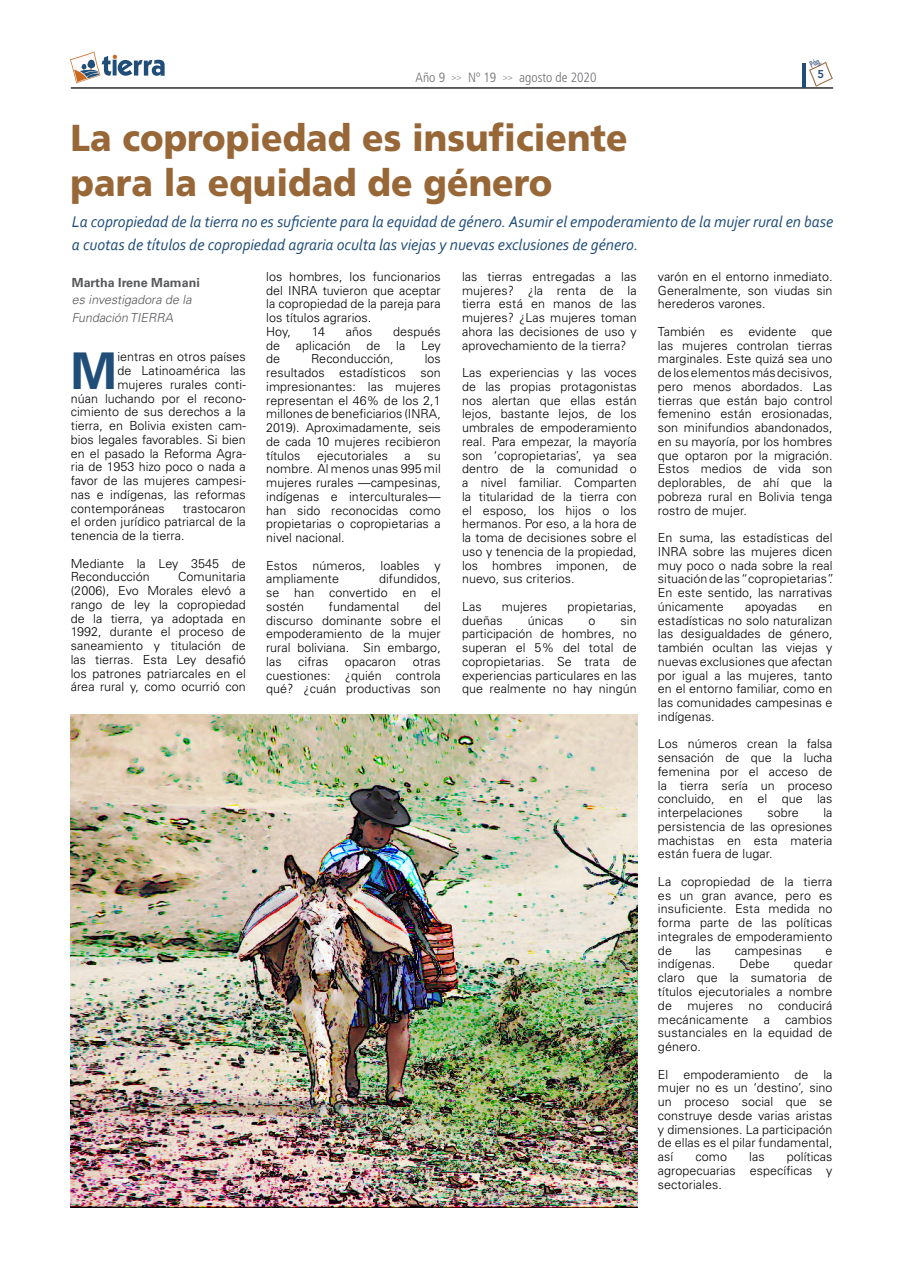
<style>
.page{position:relative;width:904px;height:1276px;background:#fff}
.page>*{position:absolute;margin:0;border:0;box-sizing:border-box;transform-origin:0 0}
.t1{font:700 50.5px "Univers LT Std";color:#204e79}
.t2{font:900 37.5px/45px "Frutiger LT Std";color:#986737;scale:.94 1}
.t3{font:italic 16.25px/22.5px "Corbel";color:#204e79}
.t4{font:300 condensed 13.38px "Frutiger LT Std";color:#6d6e71}
.t5{font:300 12.5px/13.8px "Univers LT Std";letter-spacing:.005em;color:#000;text-align:justify}
.t6{font:italic 300 12.5px/17.5px "Univers LT Std";color:#58595b}
.t7{font:700 12.5px "Univers LT Std";color:#58595b}
.t8{font:800 11.25px "Avenir LT Std";color:#204e79}
.t9{font:condensed 8.75px "Futura Std";color:#50658a}
</style>
<div class="page">
<svg style="left:70px;top:51px;width:95px;height:33px"></svg>
<hr style="left:71px;top:87px;width:762px;height:2px;background:#000">
<svg style="left:801px;top:63px;width:4px;height:25px"></svg>
<svg style="left:809px;top:62px;width:24px;height:25px"></svg>
<img style="left:71px;top:714px;width:566px;height:493px">
<p class="t4" style="left:415px;top:70px;width:182px">Año 9 <sup>&gt;&gt;</sup> Nº 19 <sup>&gt;&gt;</sup> agosto de 2020</p>
<h2 class="t2" style="left:71px;top:116px;width:594px">La copropiedad es insuficiente para la equidad de género</h2>
<p class="t9" style="left:807px;top:60px;width:13px;rotate:-25deg">Pág.</p>
<p class="t8" style="left:817px;top:68px;width:8px">5</p>
<h3 class="t3" style="left:72px;top:210px;width:763px">La copropiedad de la tierra no es suficiente para la equidad de género. Asumir el empoderamiento de la mujer rural en base a cuotas de títulos de copropiedad agraria oculta las viejas y nuevas exclusiones de género.</h3>
<p class="t5" style="left:266px;top:269px;width:176px;text-align:left">los hombres, los funcionarios del INRA tuvieron que aceptar la copropiedad de la pareja para los títulos agrarios.<br>Hoy,</p>
<p class="t5" style="left:462px;top:269px;width:176px">las tierras entregadas a las mujeres? ¿la renta de la tierra está en manos de las mujeres? ¿Las mujeres toman ahora las decisiones de uso y aprovechamiento de la tierra?</p>
<p class="t5" style="left:462px;top:366px;width:176px">Las experiencias y las voces de las propias protagonistas nos alertan que ellas están lejos, bastante lejos, de los umbrales de empoderamiento real. Para empezar, la mayoría son ‘copropietarias’, ya sea dentro de la comunidad o a nivel familiar. Comparten la titularidad de la tierra con el esposo, los hijos o los hermanos. Por eso, a la hora de la toma de decisiones sobre el uso y tenencia de la propiedad, los hombres imponen, de nuevo, sus criterios.</p>
<p class="t5" style="left:462px;top:599px;width:21px">Las</p>
<p class="t5" style="left:502px;top:599px;width:47px">mujeres</p>
<p class="t5" style="left:567px;top:599px;width:71px">propietarias,</p>
<p class="t5" style="left:462px;top:613px;width:42px">dueñas</p>
<p class="t5" style="left:527px;top:613px;width:37px">únicas</p>
<p class="t5" style="left:588px;top:613px;width:8px">o</p>
<p class="t5" style="left:658px;top:269px;width:176px">varón en el entorno inmediato.<br>Generalmente, son viudas sin herederos varones.</p>
<p class="t5" style="left:658px;top:324px;width:176px">También es evidente que las mujeres controlan tierras marginales. Este quizá sea uno de los elementos más decisivos, pero menos abordados. Las tierras que están bajo control femenino están erosionadas, son minifundios abandonados, en su mayoría, por los hombres que optaron por la migración.<br>Estos medios de vida son deplorables, de ahí que la pobreza rural en Bolivia tenga rostro de mujer.</p>
<p class="t5" style="left:658px;top:531px;width:177px">En suma, las estadísticas del INRA sobre las mujeres dicen muy poco o nada sobre la real situación de las “copropietarias”.<br>En este sentido, las narrativas únicamente</p>
<p class="t7" style="left:72px;top:275px;width:129px">Martha Irene Mamani</p>
<p class="t6" style="left:72px;top:291px;width:124px">es investigadora de la<br>Fundación TIERRA</p>
<p class="t5" style="left:312px;top:324px;width:15px">14</p>
<p class="t5" style="left:346px;top:324px;width:28px">años</p>
<p class="t5" style="left:393px;top:324px;width:49px">después</p>
<p class="t5" style="left:266px;top:338px;width:15px">de</p>
<p class="t5" style="left:296px;top:338px;width:56px">aplicación</p>
<p class="t5" style="left:366px;top:338px;width:15px">de</p>
<p class="t5" style="left:396px;top:338px;width:11px">la</p>
<p class="t5" style="left:421px;top:338px;width:21px">Ley</p>
<p class="t5" style="left:266px;top:352px;width:15px">de</p>
<p class="t5" style="left:311px;top:352px;width:84px">Reconducción,</p>
<h1 class="t1" style="left:71px;top:341px;width:48px">M</h1>
<p class="t5" style="left:117px;top:350px;width:130px">ientras en otros países</p>
<p class="t5" style="left:266px;top:352px;width:176px;text-indent:158px">los resultados estadísticos son impresionantes: las mujeres representan el 46% de los 2,1 millones de beneficiarios (INRA, 2019). Aproximadamente, seis de cada 10 mujeres recibieron títulos</p>
<p class="t5" style="left:117px;top:364px;width:130px">de Latinoamérica las</p>
<p class="t5" style="left:117px;top:377px;width:130px">mujeres rurales conti-</p>
<p class="t5" style="left:71px;top:391px;width:176px">núan luchando por el recono-</p>
<p class="t5" style="left:71px;top:405px;width:176px">cimiento de sus derechos a la</p>
<p class="t5" style="left:71px;top:419px;width:176px">tierra, en Bolivia existen cam-</p>
<p class="t5" style="left:71px;top:432px;width:176px">bios legales favorables. Si bien</p>
<p class="t5" style="left:71px;top:446px;width:176px">en el pasado la Reforma Agra-</p>
<p class="t5" style="left:71px;top:460px;width:176px">ria de 1953 hizo poco o nada a</p>
<p class="t5" style="left:71px;top:474px;width:176px">favor de las mujeres campesi-</p>
<p class="t5" style="left:71px;top:487px;width:176px">nas e indígenas, las reformas</p>
<p class="t5" style="left:71px;top:501px;width:95px">contemporáneas</p>
<p class="t5" style="left:317px;top:448px;width:72px">ejecutoriales</p>
<p class="t5" style="left:404px;top:448px;width:8px">a</p>
<p class="t5" style="left:266px;top:448px;width:176px;text-indent:161px">su nombre. Al menos unas 995 mil mujeres rurales —campesinas, indígenas e interculturales— han sido reconocidas como propietarias o copropietarias a nivel nacional.</p>
<p class="t5" style="left:266px;top:558px;width:176px">Estos números, loables y ampliamente</p>
<p class="t5" style="left:71px;top:501px;width:176px;text-indent:112px">trastocaron el orden jurídico patriarcal de la tenencia de la tierra.</p>
<p class="t5" style="left:71px;top:556px;width:176px">Mediante la Ley 3545 de<br>Reconducción</p>
<p class="t5" style="left:71px;top:570px;width:176px;text-indent:107px">Comunitaria (2006), Evo Morales elevó a rango de ley la copropiedad de la tierra, ya adoptada en 1992, durante el proceso de saneamiento y titulación de las tierras. Esta Ley desafió los patrones patriarcales en el área rural y, como ocurrió con</p>
<p class="t5" style="left:266px;top:572px;width:176px;text-indent:113px">difundidos, se han convertido en el sostén</p>
<p class="t5" style="left:329px;top:599px;width:72px">fundamental</p>
<p class="t5" style="left:266px;top:599px;width:176px;text-indent:158px">del discurso dominante sobre el empoderamiento de la mujer rural boliviana. Sin embargo, las</p>
<p class="t5" style="left:745px;top:599px;width:54px">apoyadas</p>
<p class="t5" style="left:658px;top:599px;width:176px;text-indent:161px">en estadísticas no solo naturalizan las desigualdades de género, también ocultan las viejas y nuevas exclusiones que afectan por igual a las mujeres, tanto en el entorno familiar, como en las comunidades campesinas e indígenas.</p>
<p class="t5" style="left:658px;top:737px;width:176px">Los números crean la falsa sensación de que la lucha femenina por el acceso de la tierra sería un proceso concluido, en el que las interpelaciones</p>
<p class="t5" style="left:462px;top:613px;width:176px;text-indent:158px">sin participación de hombres, no superan el 5% del total de copropietarias. Se trata de experiencias particulares en las que realmente no hay ningún</p>
<p class="t5" style="left:298px;top:654px;width:32px">cifras</p>
<p class="t5" style="left:345px;top:654px;width:53px">opacaron</p>
<p class="t5" style="left:266px;top:654px;width:176px;text-indent:146px">otras cuestiones: ¿quién controla qué? ¿cuán productivas son</p>
<p class="t5" style="left:658px;top:806px;width:176px;text-indent:165px">la persistencia de las opresiones machistas en esta materia están fuera de lugar.</p>
<p class="t5" style="left:658px;top:874px;width:176px">La copropiedad de la tierra es un gran avance, pero es insuficiente. Esta medida no forma parte de las políticas integrales de empoderamiento de</p>
<p class="t5" style="left:767px;top:806px;width:33px">sobre</p>
<p class="t5" style="left:695px;top:943px;width:17px">las</p>
<p class="t5" style="left:734px;top:943px;width:69px">campesinas</p>
<p class="t5" style="left:825px;top:943px;width:8px">e</p>
<p class="t5" style="left:658px;top:957px;width:59px">indígenas.</p>
<p class="t5" style="left:739px;top:957px;width:32px">Debe</p>
<p class="t5" style="left:658px;top:957px;width:176px;text-indent:136px">quedar claro que la sumatoria de títulos ejecutoriales a nombre de mujeres no conducirá mecánicamente a cambios sustanciales en la equidad de género.</p>
<p class="t5" style="left:658px;top:1067px;width:176px">El empoderamiento de la mujer no es un ‘destino’, sino un proceso social que se construye desde varias aristas y dimensiones. La participación de ellas es el pilar fundamental, así</p>
<p class="t5" style="left:658px;top:1149px;width:176px;text-indent:129px">políticas agropecuarias específicas y sectoriales.</p>
<p class="t5" style="left:695px;top:1149px;width:33px">como</p>
<p class="t5" style="left:749px;top:1149px;width:17px">las</p>
</div>
